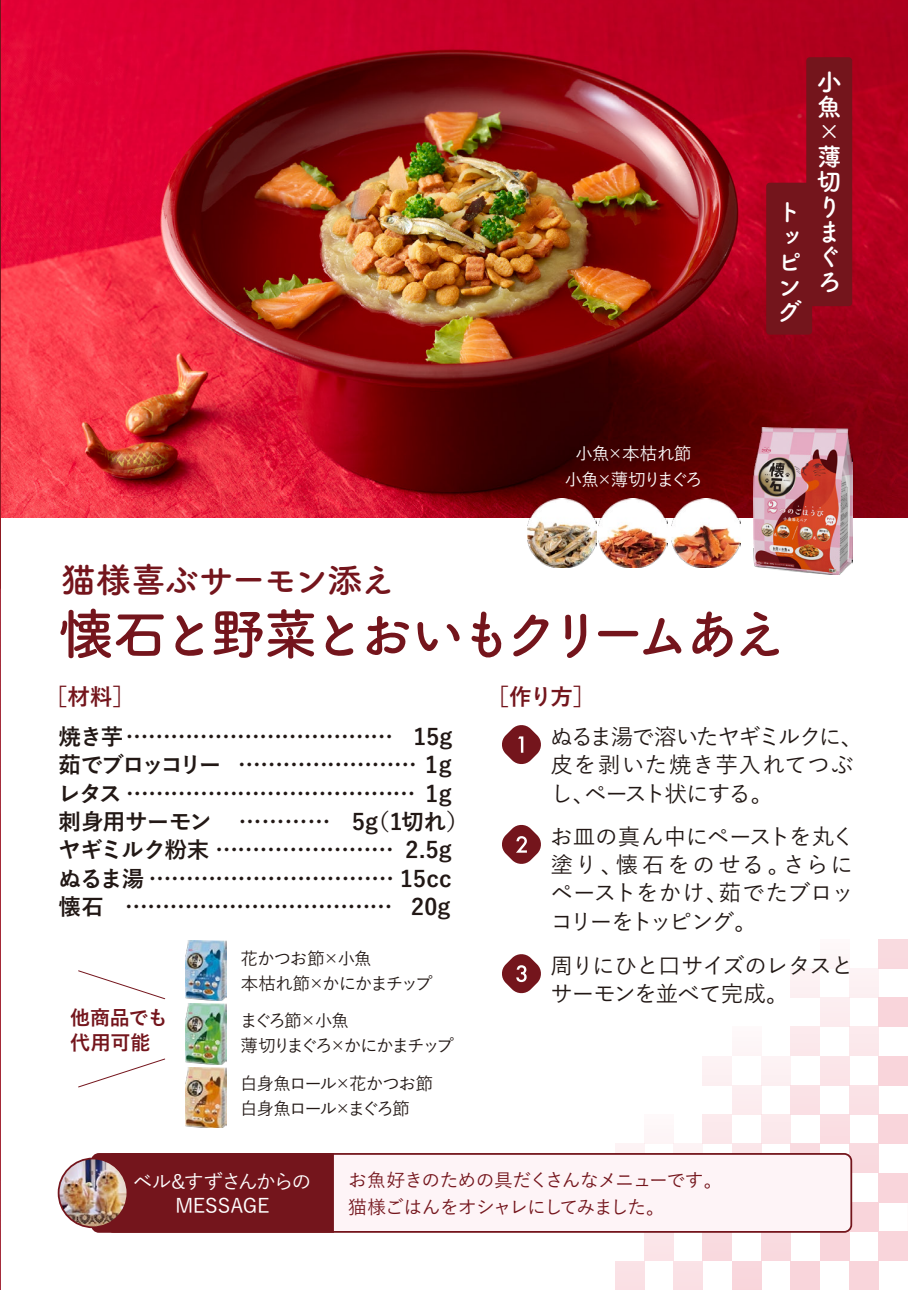
<style>
.page{position:relative;width:908px;height:1290px;background:#fff}
.page>*{position:absolute;margin:0;border:0;box-sizing:border-box;transform-origin:0 0}
.t1{font:700 55px "Tsuku A Rd Gothic";letter-spacing:-.135em;color:#74151c}
.t2{font:700 35px "Tsuku A Rd Gothic";letter-spacing:-.06em;color:#74151c}
.t3{font:700 25px/25px "Tsuku A Rd Gothic";color:#fff;text-align:justify}
.t4{font:700 22.5px/28.2px "Yu Go";letter-spacing:-.025em;color:#221815}
.t5{font:500 22.5px/28.2px "Yu Go";letter-spacing:-.035em;color:#221815}
.t6{font:700 22.5px "Yu Go";color:#74151c}
.t7{font:500 20px/24.8px "Yu Go";letter-spacing:-.035em;color:#fff;text-align:center}
.t8{font:700 20px/24.8px "Yu Go";letter-spacing:-.01em;color:#74151c}
.t9{font:500 18.75px/27px "Yu Go";letter-spacing:-.055em;color:#74151c}
.t10{font:500 17.5px/24.8px "Yu Go";letter-spacing:-.09em;color:#221815}
.t11{font:500 17.5px/24.8px "Yu Go";letter-spacing:-.13em;color:#221815}
.t12{font:500 17.5px/24.8px "Yu Go";letter-spacing:-.06em;color:#221815}
.t13{font:500 17.5px/25.8px "Yu Go";letter-spacing:-.06em;color:#fff;text-align:center}
</style>
<div class="page">
<img style="left:1px;top:0;width:906px;height:517px">
<div style="left:878px;top:997px;width:29px;height:30px;background:#f9d5db"></div>
<div style="left:878px;top:1056px;width:29px;height:29px;background:#f9d5db"></div>
<div style="left:878px;top:1114px;width:29px;height:30px;background:#f9d5db"></div>
<div style="left:878px;top:1173px;width:29px;height:29px;background:#f9d5db"></div>
<div style="left:878px;top:1231px;width:29px;height:30px;background:#f9d5db"></div>
<div style="left:878px;top:939px;width:29px;height:29px;background:#f9d5db"></div>
<hr style="left:907px;top:909px;width:1px;height:30px;background:#f9d5db">
<div style="left:819px;top:1231px;width:29px;height:30px;background:#f9d5db"></div>
<div style="left:790px;top:1261px;width:29px;height:29px;background:#f9d5db"></div>
<div style="left:790px;top:968px;width:29px;height:29px;background:#fdf1f3"></div>
<div style="left:790px;top:1027px;width:29px;height:29px;background:#fbe9ec"></div>
<div style="left:848px;top:1202px;width:30px;height:29px;background:#f9d5db"></div>
<div style="left:848px;top:1261px;width:30px;height:29px;background:#f9d5db"></div>
<div style="left:790px;top:1144px;width:29px;height:29px;background:#f9d5db"></div>
<div style="left:790px;top:1085px;width:29px;height:29px;background:#fae1e5"></div>
<div style="left:848px;top:968px;width:30px;height:29px;background:#fdf1f3"></div>
<div style="left:848px;top:1027px;width:30px;height:29px;background:#fbe9ec"></div>
<div style="left:819px;top:939px;width:29px;height:29px;background:#fdf7f8"></div>
<div style="left:819px;top:997px;width:29px;height:30px;background:#fcedef"></div>
<div style="left:819px;top:1056px;width:29px;height:29px;background:#fbe4e8"></div>
<div style="left:848px;top:1144px;width:30px;height:29px;background:#f9d5db"></div>
<div style="left:819px;top:1114px;width:29px;height:30px;background:#fadde2"></div>
<div style="left:848px;top:1085px;width:30px;height:29px;background:#fae1e5"></div>
<div style="left:702px;top:1056px;width:29px;height:29px;background:#fdf1f3"></div>
<div style="left:702px;top:1114px;width:29px;height:30px;background:#fbe9ec"></div>
<div style="left:702px;top:1231px;width:29px;height:30px;background:#f9d5db"></div>
<div style="left:761px;top:1056px;width:29px;height:29px;background:#fdf1f3"></div>
<div style="left:761px;top:1114px;width:29px;height:30px;background:#fbe9ec"></div>
<div style="left:731px;top:1027px;width:30px;height:29px;background:#fdf6f7"></div>
<div style="left:731px;top:1085px;width:30px;height:29px;background:#fcedef"></div>
<div style="left:731px;top:1144px;width:30px;height:29px;background:#fbe6e9"></div>
<div style="left:761px;top:1231px;width:29px;height:30px;background:#f9d5db"></div>
<div style="left:731px;top:1261px;width:30px;height:29px;background:#f9d5db"></div>
<div style="left:614px;top:1144px;width:30px;height:29px;background:#fdf3f4"></div>
<div style="left:614px;top:1261px;width:30px;height:29px;background:#fae1e5"></div>
<div style="left:673px;top:1144px;width:29px;height:29px;background:#fdf3f4"></div>
<div style="left:644px;top:1114px;width:29px;height:30px;background:#fdf6f7"></div>
<div style="left:644px;top:1231px;width:29px;height:30px;background:#fbe4e8"></div>
<div style="left:673px;top:1261px;width:29px;height:29px;background:#fae1e5"></div>
<hr style="left:0;top:0;width:1px;height:1290px;background:#74151c">
<img style="left:0;top:439px;width:1px;height:851px">
<div style="left:805px;top:57px;width:46px;height:249px;background:#74151c;border-radius:4px"></div>
<div style="left:765px;top:183px;width:46px;height:152px;background:#74151c;border-radius:4px"></div>
<img style="left:185px;top:1004px;width:41px;height:60px">
<img style="left:185px;top:1068px;width:41px;height:60px">
<img style="left:185px;top:940px;width:41px;height:60px">
<svg style="left:502px;top:954px;width:39px;height:40px"></svg>
<svg style="left:502px;top:725px;width:39px;height:39px"></svg>
<svg style="left:502px;top:825px;width:39px;height:39px"></svg>
<svg style="left:78px;top:970px;width:88px;height:30px"></svg>
<svg style="left:78px;top:1058px;width:88px;height:30px"></svg>
<img style="left:671px;top:498px;width:68px;height:69px">
<img style="left:598px;top:498px;width:69px;height:69px">
<img style="left:527px;top:498px;width:69px;height:69px">
<img style="left:752px;top:427px;width:99px;height:148px">
<div style="left:106px;top:1154px;width:744px;height:78px;background:#fef4f7;border-radius:7px"></div>
<div style="left:106px;top:1153px;width:745px;height:80px;border:2px solid #74151c;border-radius:7px"></div>
<div style="left:90px;top:1153px;width:244px;height:80px;background:#74151c"></div>
<img style="left:59px;top:1158px;width:68px;height:69px;border-radius:34px">
<div style="left:58px;top:1157px;width:70px;height:71px;border:2px solid #74151c;border-radius:50%"></div>
<p class="t3" style="left:776px;top:197px;width:26px">トッピング</p>
<p class="t3" style="left:816px;top:68px;width:26px">小魚</p>
<p class="t3" style="left:842px;top:119px;width:26px;rotate:90deg">×</p>
<p class="t3" style="left:816px;top:143px;width:26px">薄切りまぐろ</p>
<h2 class="t2" style="left:61px;top:552px;width:335px">猫様喜ぶサーモン添え</h2>
<p class="t13" style="left:564px;top:438px;width:139px">小魚×本枯れ節小魚×薄切りまぐろ</p>
<h1 class="t1" style="left:59px;top:591px;width:729px">懐石と野菜とおいもクリームあえ</h1>
<p class="t6" style="left:45px;top:684px;width:92px">［材料］</p>
<p class="t4" style="left:58px;top:723px;width:412px">焼き芋……………………………… 15g茹でブロッコリー …………………… 1gレタス ………………………………… 1g刺身用サーモン ………… 5g（1切れ）ヤギミルク粉末 …………………… 2.5gぬるま湯 …………………………… 15cc懐石 ……………………………… 20g</p>
<p class="t12" style="left:240px;top:944px;width:193px">花かつお節×小魚<br>本枯れ節×かにかまチップ</p>
<p class="t11" style="left:240px;top:1006px;width:215px">まぐろ節×小魚<br>薄切りまぐろ×かにかまチップ</p>
<p class="t10" style="left:240px;top:1069px;width:194px">白身魚ロール×花かつお節白身魚ロール×まぐろ節</p>
<p class="t8" style="left:70px;top:1006px;width:99px">他商品でも代用可能</p>
<p class="t6" style="left:486px;top:684px;width:110px">［作り方］</p>
<p class="t5" style="left:550px;top:720px;width:315px">ぬるま湯で溶いたヤギミルクに、皮を剥いた焼き芋入れてつぶし、ペースト状にする。</p>
<p class="t5" style="left:550px;top:819px;width:306px;text-align:justify">お皿の真ん中にペーストを丸く塗り、懐石をのせる。さらにペーストをかけ、茹でたブロッコリーをトッピング。</p>
<p class="t5" style="left:550px;top:949px;width:305px">周りにひと口サイズのレタスとサーモンを並べて完成。</p>
<p class="t7" style="left:132px;top:1166px;width:180px">ベル&amp;すずさんからの<br>MESSAGE</p>
<p class="t9" style="left:348px;top:1164px;width:375px">お魚好きのための具だくさんなメニューです。猫様ごはんをオシャレにしてみました。</p>
</div>
